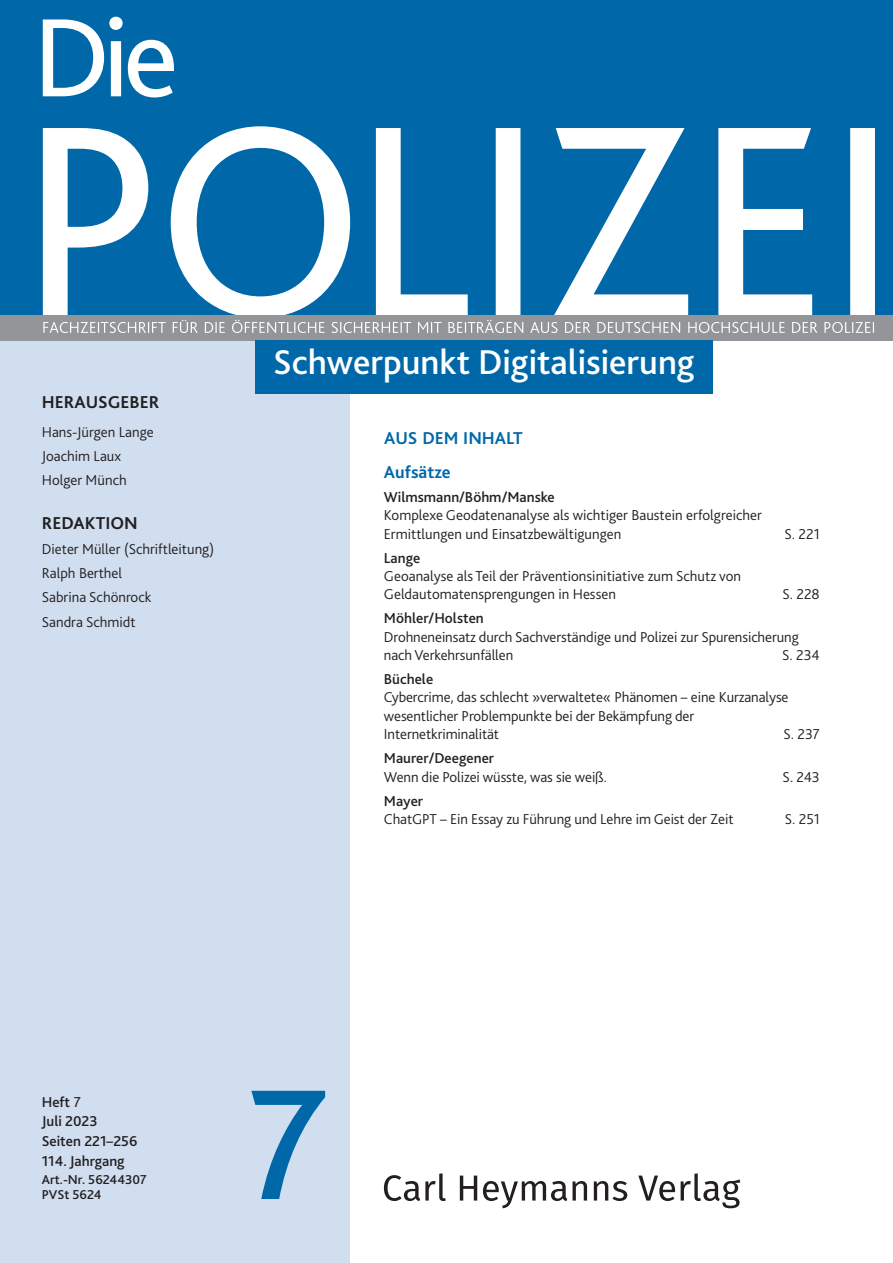
<style>
.page{position:relative;width:893px;height:1263px;background:#fff}
.page>*{position:absolute;margin:0;border:0;box-sizing:border-box;transform-origin:0 0}
.t1{font:500 164.25px "Bliss 2";color:#0068a9}
.t2{font:500 36px "Bliss 2";color:#fff}
.t3{font:700 18px "Bliss 2";color:#231f20}
.t4{font:700 18px/34px "Bliss 2";color:#0068a9}
.t5{font:300 15px/24.5px "Bliss 2";letter-spacing:-.005em;color:#231f20}
.t6{font:500 15px/19.8px "Bliss 2";color:#231f20}
.t7{font:500 13.5px/15.8px "Bliss 2";color:#231f20}
.s1{font-weight:400}
</style>
<div class="page">
<div style="left:0;top:335px;width:350px;height:928px;background:#d0deef"></div>
<div style="left:0;top:0;width:893px;height:319px;background:#0068a9"></div>
<svg style="left:43px;top:17px;width:131px;height:80px"></svg>
<div style="left:0;top:315px;width:893px;height:25px;background:#939598"></div>
<svg style="left:43px;top:126px;width:831px;height:207px"></svg>
<svg style="left:384px;top:1173px;width:62px;height:28px"></svg>
<svg style="left:460px;top:1175px;width:17px;height:25px"></svg>
<svg style="left:483px;top:1181px;width:104px;height:27px"></svg>
<svg style="left:594px;top:1181px;width:33px;height:20px"></svg>
<svg style="left:638px;top:1175px;width:37px;height:26px"></svg>
<svg style="left:681px;top:1173px;width:59px;height:35px"></svg>
<div style="left:255px;top:340px;width:457px;height:54px;background:#0068a9"></div>
<p class="t3" style="left:42px;top:391px;width:119px">HERAUSGEBER</p>
<p class="t5" style="left:42px;top:420px;width:114px;line-height:23.9px">Hans-Jürgen Lange<br>Joachim Laux<br>Holger Münch</p>
<p class="t3" style="left:42px;top:512px;width:98px">REDAKTION</p>
<p class="t5" style="left:42px;top:536px;width:174px">Dieter Müller (Schriftleitung)<br>Ralph Berthel<br>Sabrina Schönrock<br>Sandra Schmidt</p>
<h2 class="t2" style="left:273px;top:340px;width:423px">Schwerpunkt Digitalisierung</h2>
<p class="t4" style="left:384px;top:420px;width:140px">AUS DEM INHALT<br>Aufsätze</p>
<p class="t6" style="left:384px;top:487px;width:172px">Wilmsmann/Böhm/Manske</p>
<p class="t5" style="left:384px;top:506px;width:379px;line-height:18.3px">Komplexe Geodatenanalyse als wichtiger Baustein erfolgreicher<br>Ermittlungen und Einsatzbewältigungen</p>
<p class="t6" style="left:384px;top:547px;width:38px">Lange</p>
<p class="t5" style="left:384px;top:566px;width:359px;line-height:18.3px">Geoanalyse als Teil der Präventionsinitiative zum Schutz von<br>Geldautomatensprengungen in Hessen</p>
<p class="t5" style="left:784px;top:521px;width:37px">S. 221</p>
<p class="t5" style="left:782px;top:582px;width:39px">S. 228</p>
<p class="t6" style="left:384px;top:608px;width:101px">Möhler/Holsten</p>
<p class="t5" style="left:384px;top:627px;width:416px;line-height:18.3px">Drohneneinsatz durch Sachverständige und Polizei zur Spurensicherung nach Verkehrsunfällen</p>
<p class="t5" style="left:782px;top:642px;width:39px">S. 234</p>
<p class="t6" style="left:384px;top:669px;width:51px">Büchele</p>
<p class="t5" style="left:384px;top:688px;width:406px;line-height:18.5px">Cybercrime, das schlecht »verwaltete« Phänomen – eine Kurzanalyse wesentlicher Problempunkte bei der Bekämpfung der<br>Internetkriminalität</p>
<p class="t5" style="left:783px;top:722px;width:38px">S. 237</p>
<p class="t6" style="left:384px;top:748px;width:112px">Maurer/Deegener</p>
<p class="t5" style="left:384px;top:764px;width:225px">Wenn die Polizei wüsste, was sie weiß.</p>
<p class="t5" style="left:783px;top:764px;width:39px">S. 243</p>
<p class="t6" style="left:384px;top:790px;width:41px">Mayer</p>
<p class="t5" style="left:384px;top:806px;width:351px">ChatGPT – Ein Essay zu Führung und Lehre im Geist der Zeit</p>
<p class="t5" style="left:785px;top:806px;width:37px">S. 251</p>
<p class="t6" style="left:42px;top:1091px;width:97px">Heft <span class="s1">7<br></span>Juli 2023<br>Seiten 221–256<br>114. Jahrgang</p>
<p class="t7" style="left:42px;top:1171px;width:106px">Art.-Nr. 56244307<br>PVSt 5624</p>
<h1 class="t1" style="left:248px;top:1042px;width:82px">7</h1>
</div>
